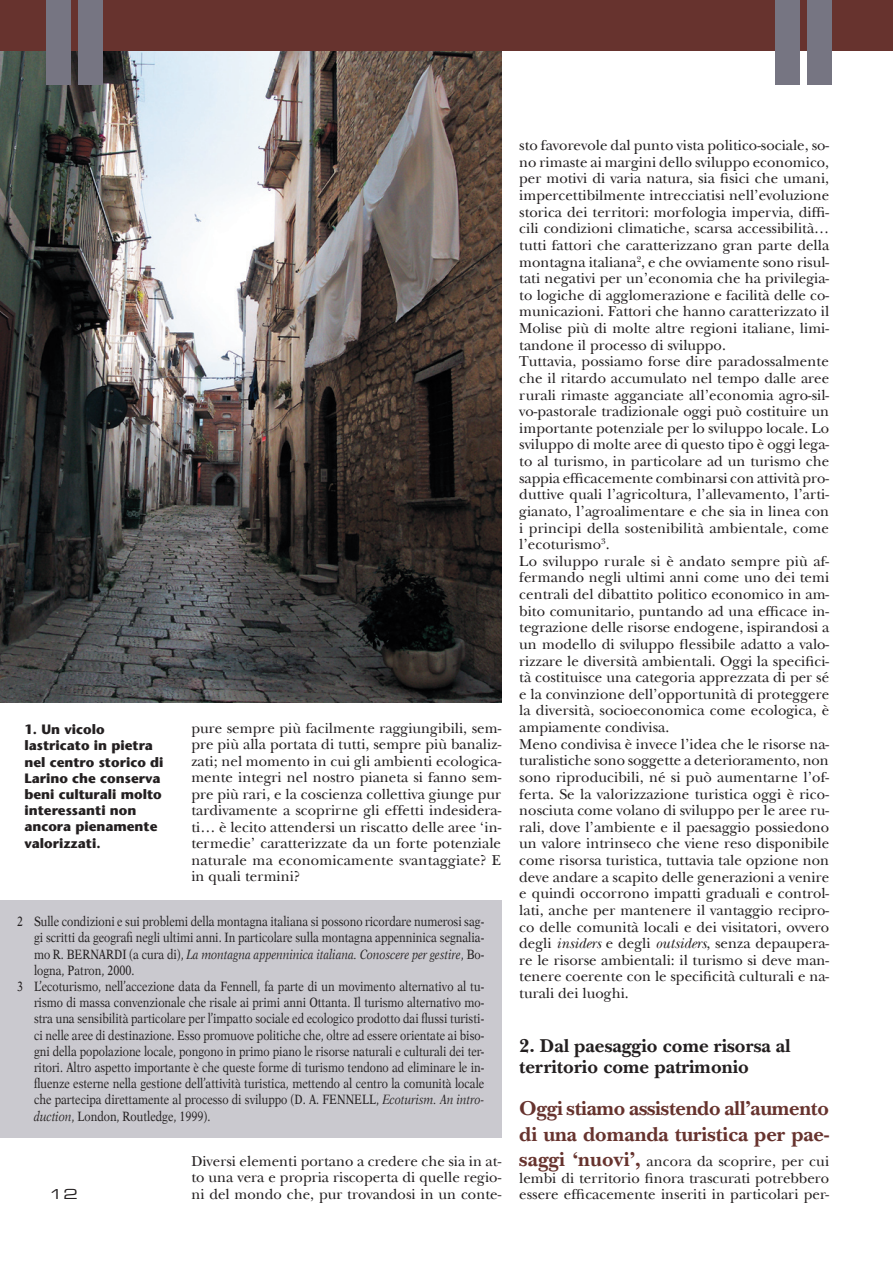
<style>
.page{position:relative;width:893px;height:1263px;background:#fff}
.page>*{position:absolute;margin:0;border:0;box-sizing:border-box;transform-origin:0 0}
.t1{font:700 21px/25.3px "New Baskerville";letter-spacing:-.015em;color:#67332e}
.t2{font:700 19.5px/21.1px "New Baskerville";color:#231f20}
.t3{font:15px/16.6px "New Baskerville";color:#231f20;text-align:justify}
.t4{font:13.5px "New Aster";color:#231f20;scale:.8 1}
.t5{font:700 13.5px/16.2px "Stone Sans";color:#231f20}
.t6{font:italic 13.5px "New Aster";color:#231f20;scale:.8 1}
.t7{font:13.5px "Eurostile Extended Two";color:#231f20;scale:1.11 1}
.s1{font-style:normal}
.s2{font-style:italic}
.s3{font-weight:700;font-size:21px;color:#67332e}
</style>
<div class="page">
<img style="left:0;top:51px;width:501px;height:652px">
<div style="left:0;top:0;width:893px;height:51px;background:#67332e"></div>
<div style="left:807px;top:0;width:25px;height:85px;background:#767582"></div>
<div style="left:775px;top:0;width:25px;height:85px;background:#767582"></div>
<div style="left:0;top:900px;width:501px;height:237px;background:#cac9cf"></div>
<div style="left:78px;top:0;width:25px;height:85px;background:#767582"></div>
<div style="left:46px;top:0;width:25px;height:85px;background:#767582"></div>
<p class="t5" style="left:24px;top:721px;width:141px">1. Un vicolo lastricato in pietra nel centro storico di<br>Larino che conserva beni culturali molto interessanti non ancora pienamente valorizzati.</p>
<p class="t3" style="left:191px;top:720px;width:311px">pure sempre più facilmente raggiungibili, sem&shy;pre più alla portata di tutti, sempre più banaliz&shy;zati; nel momento in cui gli ambienti ecologica&shy;mente integri nel nostro pianeta si fanno sem&shy;pre più rari, e la coscienza collettiva giunge pur tardivamente a scoprirne gli effetti indesidera&shy;ti… è lecito attendersi un riscatto delle aree ‘in&shy;termedie’ caratterizzate da un forte potenziale naturale ma economicamente svantaggiate? E in quali termini?</p>
<p class="t4" style="left:17px;top:913px;width:586px">2 Sulle condizioni e sui problemi della montagna italiana si possono ricordare numerosi sag-</p>
<p class="t4" style="left:34px;top:930px;width:564px">gi scritti da geografi negli ultimi anni. In particolare sulla montagna appenninica segnalia-</p>
<p class="t6" style="left:34px;top:946px;width:564px"><span class="s1">mo R. BERNARDI (a cura di),</span> La montagna appenninica italiana. Conoscere per gestire<span class="s1">, Bo-</span></p>
<p class="t4" style="left:34px;top:962px;width:127px">logna, Patron, 2000.</p>
<p class="t4" style="left:17px;top:978px;width:586px">3 L’ecoturismo, nell’accezione data da Fennell, fa parte di un movimento alternativo al tu-</p>
<p class="t4" style="left:34px;top:994px;width:564px">rismo di massa convenzionale che risale ai primi anni Ottanta. Il turismo alternativo mo-</p>
<p class="t4" style="left:34px;top:1011px;width:564px">stra una sensibilità particolare per l’impatto sociale ed ecologico prodotto dai flussi turisti-</p>
<p class="t4" style="left:34px;top:1027px;width:564px">ci nelle aree di destinazione. Esso promuove politiche che, oltre ad essere orientate ai biso-</p>
<p class="t4" style="left:34px;top:1043px;width:564px">gni della popolazione locale, pongono in primo piano le risorse naturali e culturali dei ter-</p>
<p class="t4" style="left:34px;top:1059px;width:564px">ritori. Altro aspetto importante è che queste forme di turismo tendono ad eliminare le in-</p>
<p class="t4" style="left:34px;top:1075px;width:564px">fluenze esterne nella gestione dell’attività turistica, mettendo al centro la comunità locale</p>
<p class="t4" style="left:34px;top:1092px;width:564px">che partecipa direttamente al processo di sviluppo (D. A. FENNELL, <span class="s2">Ecoturism. An intro-</span></p>
<p class="t4" style="left:34px;top:1108px;width:222px"><span class="s2">duction</span>, London, Routledge, 1999).</p>
<p class="t7" style="left:49px;top:1185px;width:28px">12</p>
<p class="t3" style="left:191px;top:1152px;width:311px">Diversi elementi portano a credere che sia in at&shy;to una vera e propria riscoperta di quelle regio&shy;ni del mondo che, pur trovandosi in un conte-</p>
<p class="t3" style="left:519px;top:137px;width:311px;text-align:left">sto favorevole dal punto vista politico-sociale, so&shy;no rimaste ai margini dello sviluppo economico, per motivi di varia natura, sia fisici che umani, impercettibilmente intrecciatisi nell’evoluzione storica dei territori: morfologia impervia, diffi&shy;cili condizioni climatiche, scarsa accessibilità… tutti fattori che caratterizzano gran parte della montagna italiana<sup>2</sup>, e che ovviamente sono risul&shy;tati negativi per un’economia che ha privilegia&shy;to logiche di agglomerazione e facilità delle co&shy;municazioni. Fattori che hanno caratterizzato il Molise più di molte altre regioni italiane, limi&shy;tandone il processo di sviluppo.<br>Tuttavia, possiamo forse dire paradossalmente che il ritardo accumulato nel tempo dalle aree rurali rimaste agganciate all’economia agro-sil&shy;vo-pastorale tradizionale oggi può costituire un importante potenziale per lo sviluppo locale. Lo sviluppo di molte aree di questo tipo è oggi lega&shy;to al turismo, in particolare ad un turismo che sappia efficacemente combinarsi con attività pro&shy;duttive quali l’agricoltura, l’allevamento, l’arti&shy;gianato, l’agroalimentare e che sia in linea con i principi della sostenibilità ambientale, come l’ecoturismo<sup>3</sup>.<br>Lo sviluppo rurale si è andato sempre più af&shy;fermando negli ultimi anni come uno dei temi centrali del dibattito politico economico in am&shy;bito comunitario, puntando ad una efficace in&shy;tegrazione delle risorse endogene, ispirandosi a un modello di sviluppo flessibile adatto a valo&shy;rizzare le diversità ambientali. Oggi la specifici&shy;tà costituisce una categoria apprezzata di per sé e la convinzione dell’opportunità di proteggere la diversità, socioeconomica come ecologica, è ampiamente condivisa.<br>Meno condivisa è invece l’idea che le risorse na&shy;turalistiche sono soggette a deterioramento, non sono riproducibili, né si può aumentarne l’of&shy;ferta. Se la valorizzazione turistica oggi è rico&shy;nosciuta come volano di sviluppo per le aree ru&shy;rali, dove l’ambiente e il paesaggio possiedono un valore intrinseco che viene reso disponibile come risorsa turistica, tuttavia tale opzione non deve andare a scapito delle generazioni a venire e quindi occorrono impatti graduali e control&shy;lati, anche per mantenere il vantaggio recipro&shy;co delle comunità locali e dei visitatori, ovvero degli <span class="s2">insiders</span> e degli <span class="s2">outsiders</span>, senza depaupera&shy;re le risorse ambientali: il turismo si deve man&shy;tenere coerente con le specificità culturali e na&shy;turali dei luoghi.</p>
<h2 class="t2" style="left:519px;top:1035px;width:273px">2. Dal paesaggio come risorsa al territorio come patrimonio</h2>
<h1 class="t1" style="left:519px;top:1096px;width:311px">Oggi stiamo assistendo all’aumento di una domanda turistica per pae-</h1>
<p class="t3" style="left:519px;top:1153px;width:311px"><span class="s3">saggi ‘nuovi’,</span> ancora da scoprire, per cui lembi di territorio finora trascurati potrebbero essere efficacemente inseriti in particolari per-</p>
</div>
